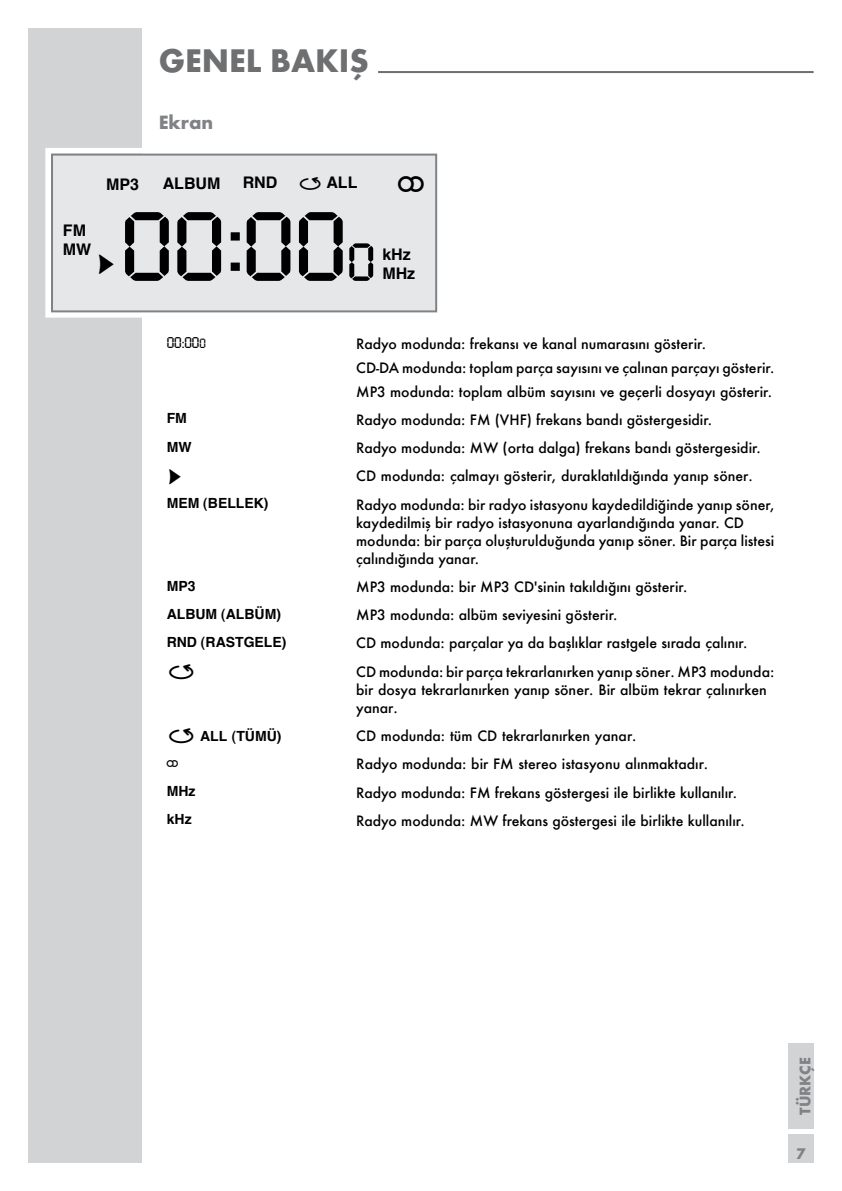
<style>
.page{position:relative;width:842px;height:1191px;background:#fff}
.page>*{position:absolute;margin:0;border:0;box-sizing:border-box;transform-origin:0 0}
.t1{font:88px "LCDSH Normal";color:#000;scale:1.1 1}
.t2{font:700 34px "Futura TOT";color:#6d6f71}
.t3{font:32px "Grund Son Vi";color:#000}
.t4{font:700 20px "Futura TOT";color:#808285}
.t5{font:18px "Grund Son Ne";color:#000}
.t6{font:700 16px/19.4px "Helvetica";color:#000}
.t7{font:700 16px "Futura TOT";color:#808285}
.t8{font:500 14px/18px "Futura";color:#000}
.t9{font:700 14px "Helvetica";color:#000}
.t10{font:14px "LCDSH Normal";color:#000}
.t11{font:14px "Grund Son Ne";color:#000}
.t12{font:14px "Grund Son Ac";color:#000}
.t13{font:14px "Grund Son Vi";color:#000}
.s1{font-family:"Grund Son Ac";font-weight:400;font-size:12px}
.s2{font-size:48px}
.s3{font-size:12px}
.s4{font-family:"Grund Son Ac";font-weight:400}
</style>
<div class="page">
<div style="left:788px;top:1043px;width:26px;height:85px;background:#d1d3d4"></div>
<div style="left:788px;top:1134px;width:26px;height:28px;background:#d1d3d4"></div>
<div style="left:28px;top:28px;width:114px;height:1134px;background:#d1d3d4"></div>
<div style="left:45px;top:148px;width:397px;height:169px;border:6px solid #fff"></div>
<div style="left:51px;top:154px;width:386px;height:158px;background:#e6e7e8;border:2px solid #808285"></div>
<hr style="left:378px;top:71px;width:436px;height:2px;background:#6d6f71">
<h2 class="t2" style="left:159px;top:40px;width:212px">GENEL BAKIŞ</h2>
<h3 class="t4" style="left:159px;top:110px;width:56px">Ekran</h3>
<p class="t6" style="left:106px;top:173px;width:34px">MP3</p>
<p class="t6" style="left:163px;top:172px;width:59px">ALBUM</p>
<p class="t6" style="left:243px;top:172px;width:36px">RND</p>
<p class="t6" style="left:298px;top:172px;width:61px"><span class="s1">M</span> ALL</p>
<h3 class="t3" style="left:398px;top:169px;width:27px">)</h3>
<p class="t6" style="left:63px;top:220px;width:30px">FM<br>MW</p>
<p class="t5" style="left:96px;top:255px;width:23px">s</p>
<h1 class="t1" style="left:121px;top:194px;width:233px">00:00<span class="s2">0</span></h1>
<p class="t6" style="left:382px;top:244px;width:30px">kHz</p>
<p class="t6" style="left:382px;top:263px;width:34px">MHz</p>
<p class="t10" style="left:167px;top:334px;width:41px">00:00<span class="s3">0</span></p>
<p class="t8" style="left:356px;top:332px;width:420px;line-height:23.6px">Radyo modunda: frekansı ve kanal numarasını gösterir.<br>CD-DA modunda: toplam parça sayısını ve çalınan parçayı gösterir.<br>MP3 modunda: toplam albüm sayısını ve geçerli dosyayı gösterir.</p>
<p class="t9" style="left:167px;top:406px;width:22px">FM</p>
<p class="t8" style="left:356px;top:410px;width:357px">Radyo modunda: FM (VHF) frekans bandı göstergesidir.</p>
<p class="t9" style="left:167px;top:434px;width:26px">MW</p>
<p class="t8" style="left:356px;top:438px;width:406px">Radyo modunda: MW (orta dalga) frekans bandı göstergesidir.</p>
<p class="t11" style="left:167px;top:469px;width:18px">s</p>
<p class="t8" style="left:356px;top:467px;width:398px">CD modunda: çalmayı gösterir, duraklatıldığında yanıp söner.</p>
<p class="t9" style="left:167px;top:491px;width:103px">MEM (BELLEK)</p>
<p class="t8" style="left:356px;top:495px;width:420px">Radyo modunda: bir radyo istasyonu kaydedildiğinde yanıp söner, kaydedilmiş bir radyo istasyonuna ayarlandığında yanar. CD modunda: bir parça oluşturulduğunda yanıp söner. Bir parça listesi çalındığında yanar.</p>
<p class="t9" style="left:167px;top:573px;width:30px">MP3</p>
<p class="t8" style="left:356px;top:577px;width:333px">MP3 modunda: bir MP3 CD'sinin takıldığını gösterir.</p>
<p class="t9" style="left:167px;top:601px;width:116px">ALBUM (ALBÜM)</p>
<p class="t8" style="left:356px;top:606px;width:263px">MP3 modunda: albüm seviyesini gösterir.</p>
<p class="t9" style="left:167px;top:629px;width:121px">RND (RASTGELE)</p>
<p class="t8" style="left:356px;top:634px;width:393px">CD modunda: parçalar ya da başlıklar rastgele sırada çalınır.</p>
<p class="t12" style="left:167px;top:664px;width:31px">M</p>
<p class="t8" style="left:356px;top:662px;width:420px">CD modunda: bir parça tekrarlanırken yanıp söner. MP3 modunda: bir dosya tekrarlanırken yanıp söner. Bir albüm tekrar çalınırken yanar.</p>
<p class="t9" style="left:167px;top:723px;width:116px"><span class="s4">M</span> ALL (TÜMÜ)</p>
<p class="t8" style="left:356px;top:726px;width:282px">CD modunda: tüm CD tekrarlanırken yanar.</p>
<p class="t13" style="left:167px;top:757px;width:13px">)</p>
<p class="t8" style="left:356px;top:755px;width:354px">Radyo modunda: bir FM stereo istasyonu alınmaktadır.</p>
<p class="t9" style="left:167px;top:778px;width:30px">MHz</p>
<p class="t8" style="left:356px;top:783px;width:382px">Radyo modunda: FM frekans göstergesi ile birlikte kullanılır.</p>
<p class="t9" style="left:167px;top:807px;width:26px">kHz</p>
<p class="t8" style="left:356px;top:811px;width:390px">Radyo modunda: MW frekans göstergesi ile birlikte kullanılır.</p>
<p class="t7" style="left:795px;top:1114px;width:59px;rotate:-90deg">TÜRKÇE</p>
<p class="t7" style="left:796px;top:1143px;width:11px">7</p>
</div>
